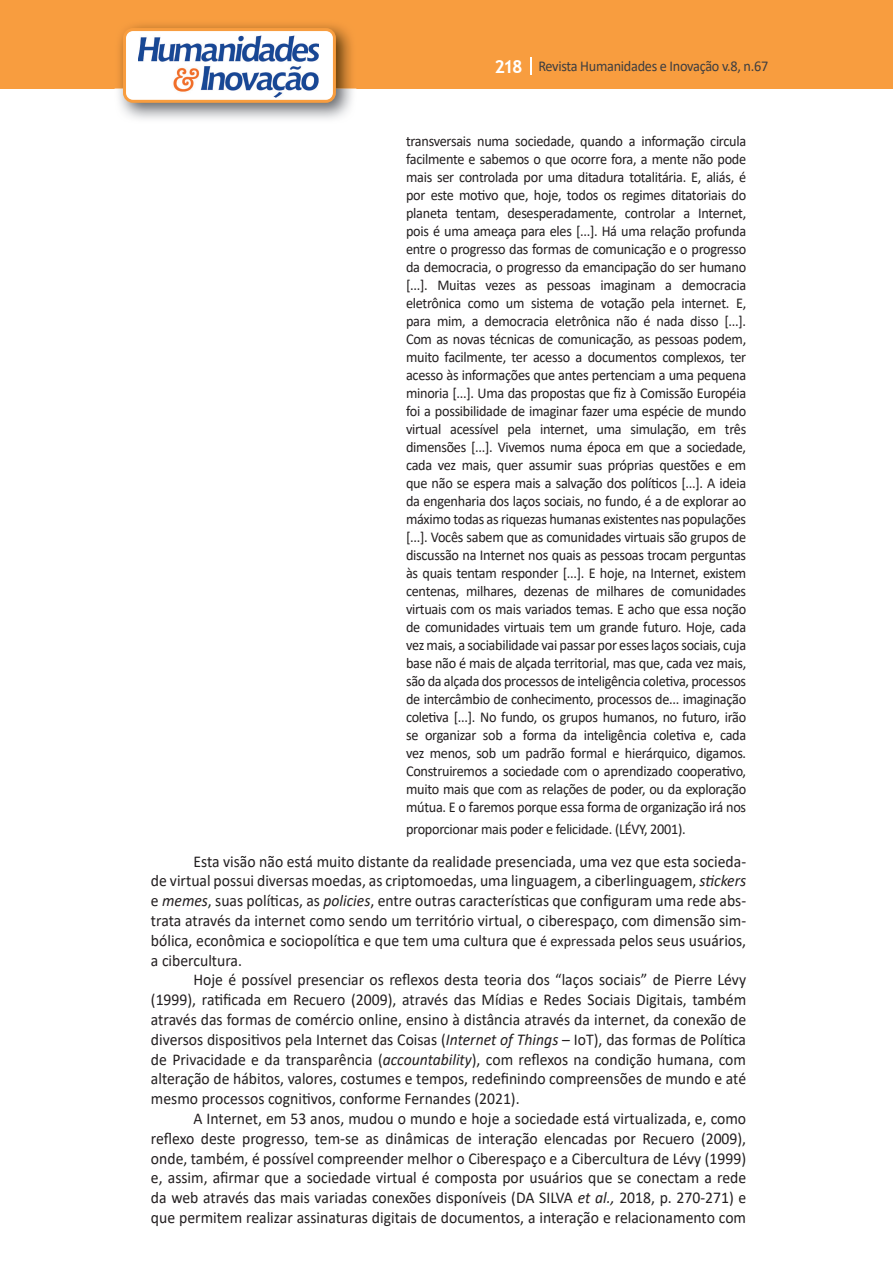
<style>
.page{position:relative;width:893px;height:1263px;background:#fff}
.page>*{position:absolute;margin:0;border:0;box-sizing:border-box;transform-origin:0 0}
.t1{font:16.5px/19.8px "Calibri";color:#231f20;text-align:justify;scale:.95 1}
.t2{font:15px/18px "Calibri";letter-spacing:-.02em;color:#231f20;text-align:justify;scale:.95 1}
.t3{font:15px "Calibri";letter-spacing:-.02em;color:#3e3e3f;scale:.95 1}
.s1{font-family:"Trebuchet MS";font-weight:700;font-size:18px;color:#fff}
.s2{font-style:italic}
.s3{font-size:15px}
</style>
<div class="page">
<div style="left:0;top:0;width:893px;height:88px;background:#f89d3f"></div>
<svg style="left:530px;top:57px;width:2px;height:18px"></svg>
<img style="left:115px;top:24px;width:241px;height:95px">
<div style="left:125px;top:30px;width:209px;height:71px;background:#fff;border-radius:9px"></div>
<img style="left:138px;top:35px;width:181px;height:62px">
<div style="left:123px;top:28px;width:213px;height:75px;border:3px solid #f89d3f;border-radius:9px"></div>
<p class="t3" style="left:495px;top:56px;width:290px"><span class="s1">218</span> Revista Humanidades e Inovação v.8, n.67</p>
<p class="t2" style="left:406px;top:132px;width:360px">transversais numa sociedade, quando a informação circula facilmente e sabemos o que ocorre fora, a mente não pode mais ser controlada por uma ditadura totalitária. E, aliás, é por este motivo que, hoje, todos os regimes ditatoriais do planeta tentam, desesperadamente, controlar a Internet, pois é uma ameaça para eles [...]. Há uma relação profunda entre o progresso das formas de comunicação e o progresso da democracia, o progresso da emancipação do ser humano [...]. Muitas vezes as pessoas imaginam a democracia eletrônica como um sistema de votação pela internet. E, para mim, a democracia eletrônica não é nada disso [...].<br>Com as novas técnicas de comunicação, as pessoas podem, muito facilmente, ter acesso a documentos complexos, ter acesso às informações que antes pertenciam a uma pequena minoria [...]. Uma das propostas que fiz à Comissão Européia foi a possibilidade de imaginar fazer uma espécie de mundo virtual acessível pela internet, uma simulação, em três dimensões [...]. Vivemos numa época em que a sociedade, cada vez mais, quer assumir suas próprias questões e em que não se espera mais a salvação dos políticos [...]. A ideia da engenharia dos laços sociais, no fundo, é a de explorar ao máximo todas as riquezas humanas existentes nas populações [...]. Vocês sabem que as comunidades virtuais são grupos de discussão na Internet nos quais as pessoas trocam perguntas às quais tentam responder [...]. E hoje, na Internet, existem centenas, milhares, dezenas de milhares de comunidades virtuais com os mais variados temas. E acho que essa noção de comunidades virtuais tem um grande futuro. Hoje, cada vez mais, a sociabilidade vai passar por esses laços sociais, cuja base não é mais de alçada territorial, mas que, cada vez mais, são da alçada dos processos de inteligência coletiva, processos de intercâmbio de conhecimento, processos de... imaginação coletiva [...]. No fundo, os grupos humanos, no futuro, irão se organizar sob a forma da inteligência coletiva e, cada vez menos, sob um padrão formal e hierárquico, digamos.<br>Construiremos a sociedade com o aprendizado cooperativo, muito mais que com as relações de poder, ou da exploração mútua. E o faremos porque essa forma de organização irá nos</p>
<p class="t2" style="left:406px;top:819px;width:296px">proporcionar mais poder e felicidade. (LÉVY, 2001).</p>
<p class="t1" style="left:151px;top:851px;width:628px;text-indent:43px">Esta visão não está muito distante da realidade presenciada, uma vez que esta socieda&shy;de virtual possui diversas moedas, as criptomoedas, uma linguagem, a ciberlinguagem, <span class="s2">stickers </span>e <span class="s2">memes</span>, suas políticas, as <span class="s2">policies</span>, entre outras características que configuram uma rede abs&shy;trata através da internet como sendo um território virtual, o ciberespaço, com dimensão sim&shy;bólica, econômica e sociopolítica e que tem uma cultura que <span class="s3">é expressada</span> pelos seus usuários, a cibercultura.</p>
<p class="t1" style="left:151px;top:969px;width:628px;text-indent:43px">Hoje é possível presenciar os reflexos desta teoria dos “laços sociais” de Pierre Lévy (1999), ratificada em Recuero (2009), através das Mídias e Redes Sociais Digitais, também através das formas de comércio online, ensino à distância através da internet, da conexão de diversos dispositivos pela Internet das Coisas (<span class="s2">Internet of Things</span> – IoT), das formas de Política de Privacidade e da transparência (<span class="s2">accountability</span>), com reflexos na condição humana, com alteração de hábitos, valores, costumes e tempos, redefinindo compreensões de mundo e até mesmo processos cognitivos, conforme Fernandes (2021).</p>
<p class="t1" style="left:151px;top:1108px;width:628px;text-indent:43px">A Internet, em 53 anos, mudou o mundo e hoje a sociedade está virtualizada, e, como reflexo deste progresso, tem-se as dinâmicas de interação elencadas por Recuero (2009), onde, também, é possível compreender melhor o Ciberespaço e a Cibercultura de Lévy (1999) e, assim, afirmar que a sociedade virtual é composta por usuários que se conectam a rede da web através das mais variadas conexões disponíveis (DA SILVA <span class="s2">et al.,</span> 2018, p. 270-271) e que permitem realizar assinaturas digitais de documentos, a interação e relacionamento com</p>
</div>
